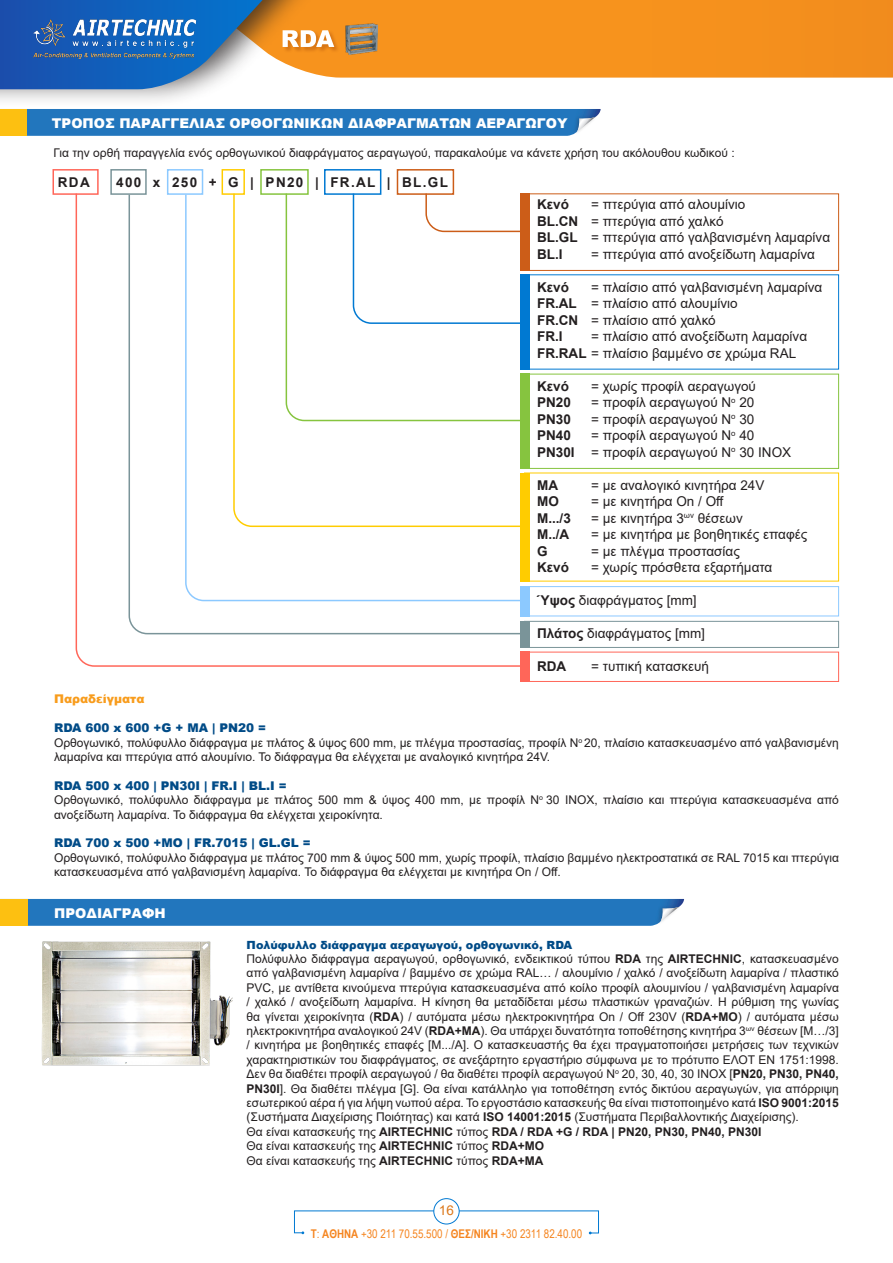
<style>
.page{position:relative;width:893px;height:1263px;background:#fff}
.page>*{position:absolute;margin:0;border:0;box-sizing:border-box;transform-origin:0 0}
.t1{font:13.5px "Arial";color:#231f20}
.t2{font:900 13.5px "Arial";color:#fff}
.t3{font:700 13.5px "Arial";color:#231f20}
.t4{font:700 13.5px "Arial";letter-spacing:.1em;color:#231f20}
.t5{font:13.5px "Arial";color:#dc781a}
.SOMA{font:12px/14.4px "Arial";color:#231f20}
.ParadeigmaEkfonisi{font:900 12px "Arial";color:#004b87}
.SOMA-2{font:700 12px "Arial";color:#231f20}
.t6{font:12px "Arial Narrow";color:#f58520}
.ParadeigmaTitlos{font:900 12px "Arial";color:#f89c1c}
.ParadeigmaEkfonisi-2{font:900 11.25px "Arial";color:#004b87}
.s1{font-weight:700}
.s2{font-weight:400}
</style>
<div class="page">
<div style="left:434px;top:1198px;width:25px;height:26px;border:1px solid #0079d2;border-radius:50%"></div>
<svg style="left:294px;top:1210px;width:305px;height:24px"></svg>
<div style="left:372px;top:0;width:521px;height:78px;background:#f7931d"></div>
<div style="left:0;top:0;width:372px;height:108px;background:#231f20;opacity:.75"></div>
<svg style="left:0;top:0;width:263px;height:89px;background:#4077b8"></svg>
<img style="left:30px;top:16px;width:169px;height:46px">
<img style="left:346px;top:24px;width:31px;height:30px">
<div style="left:283px;top:30px;width:57px;height:23px;background:#872b01;opacity:.29"></div>
<svg style="left:283px;top:30px;width:51px;height:17px"></svg>
<svg style="left:27px;top:109px;width:574px;height:27px;background:#297abe"></svg>
<div style="left:0;top:109px;width:27px;height:27px;background:#fdc011"></div>
<div style="left:52px;top:169px;width:47px;height:26px;border:2px solid #ff6659"></div>
<svg style="left:75px;top:192px;width:451px;height:475px"></svg>
<div style="left:110px;top:169px;width:37px;height:26px;border:2px solid #7a9499"></div>
<div style="left:167px;top:169px;width:36px;height:26px;border:2px solid #8cc9ff"></div>
<div style="left:222px;top:169px;width:23px;height:26px;border:2px solid #fc0"></div>
<div style="left:260px;top:169px;width:49px;height:26px;border:2px solid #86c43f"></div>
<div style="left:520px;top:374px;width:9px;height:95px;background:#86c43f"></div>
<div style="left:520px;top:473px;width:9px;height:108px;background:#fc0"></div>
<div style="left:520px;top:586px;width:9px;height:30px;background:#8cc9ff"></div>
<div style="left:520px;top:621px;width:9px;height:27px;background:#7a9499"></div>
<div style="left:520px;top:652px;width:9px;height:30px;background:#ff6659"></div>
<div style="left:524px;top:374px;width:315px;height:95px;border:1px solid #86c43f"></div>
<div style="left:524px;top:473px;width:315px;height:108px;border:1px solid #fc0"></div>
<div style="left:524px;top:586px;width:315px;height:30px;border:1px solid #8cc9ff"></div>
<div style="left:524px;top:621px;width:315px;height:27px;border:1px solid #7a9499"></div>
<div style="left:524px;top:652px;width:315px;height:30px;border:1px solid #ff6659"></div>
<div style="left:324px;top:169px;width:57px;height:26px;border:2px solid #0079d2"></div>
<div style="left:520px;top:274px;width:9px;height:95px;background:#0079d2"></div>
<div style="left:397px;top:169px;width:57px;height:26px;border:2px solid #cc5d18"></div>
<div style="left:524px;top:193px;width:315px;height:78px;border:1px solid #cc5d18"></div>
<div style="left:520px;top:193px;width:9px;height:78px;background:#cc5d18"></div>
<svg style="left:352px;top:192px;width:174px;height:133px"></svg>
<div style="left:28px;top:899px;width:656px;height:27px;background:#2276bd"></div>
<div style="left:0;top:899px;width:28px;height:27px;background:#fdc011"></div>
<img style="left:41px;top:941px;width:192px;height:125px">
<p class="t2" style="left:52px;top:113px;width:517px">ΤΡΟΠΟΣ ΠΑΡΑΓΓΕΛΙΑΣ ΟΡΘΟΓΩΝΙΚΩΝ ΔΙΑΦΡΑΓΜΑΤΩΝ ΑΕΡΑΓΩΓΟΥ</p>
<p class="SOMA" style="left:53px;top:145px;width:683px">Για την ορθή παραγγελία ενός ορθογωνικού διαφράγματος αεραγωγού, παρακαλούμε να κάνετε χρήση του ακόλουθου κωδικού :</p>
<p class="t3" style="left:58px;top:172px;width:33px">RDA</p>
<p class="t4" style="left:116px;top:172px;width:333px">400 x 250 + G | PN20 | FR.AL | BL.GL</p>
<p class="t3" style="left:537px;top:195px;width:33px">Κενό</p>
<p class="t1" style="left:591px;top:195px;width:156px">= πτερύγια από αλουμίνιο</p>
<p class="t1" style="left:537px;top:212px;width:188px"><span class="s1">BL.CN</span> = πτερύγια από χαλκό</p>
<p class="t1" style="left:537px;top:228px;width:294px"><span class="s1">BL.GL</span> = πτερύγια από γαλβανισμένη λαμαρίνα</p>
<p class="t3" style="left:537px;top:244px;width:27px">BL.I</p>
<p class="t1" style="left:591px;top:245px;width:225px">= πτερύγια από ανοξείδωτη λαμαρίνα</p>
<p class="t3" style="left:537px;top:277px;width:33px">Κενό</p>
<p class="t1" style="left:591px;top:278px;width:233px">= πλαίσιο από γαλβανισμένη λαμαρίνα</p>
<p class="t1" style="left:537px;top:294px;width:202px"><span class="s1">FR.AL</span> = πλαίσιο από αλουμίνιο</p>
<p class="t1" style="left:537px;top:311px;width:180px"><span class="s1">FR.CN</span> = πλαίσιο από χαλκό</p>
<p class="t3" style="left:537px;top:327px;width:27px">FR.I</p>
<p class="t1" style="left:591px;top:327px;width:218px">= πλαίσιο από ανοξείδωτη λαμαρίνα</p>
<p class="t1" style="left:537px;top:344px;width:261px"><span class="s1">FR.RAL</span> = πλαίσιο βαμμένο σε χρώμα RAL</p>
<p class="t3" style="left:537px;top:376px;width:33px">Κενό</p>
<p class="t1" style="left:591px;top:377px;width:166px">= χωρίς προφίλ αεραγωγού</p>
<p class="t3" style="left:537px;top:393px;width:35px">PN20</p>
<p class="t1" style="left:591px;top:393px;width:165px">= προφίλ αεραγωγού Ν<sup>ο</sup> 20</p>
<p class="t3" style="left:537px;top:409px;width:35px">PΝ30</p>
<p class="t1" style="left:591px;top:410px;width:165px">= προφίλ αεραγωγού Ν<sup>ο</sup> 30</p>
<p class="t3" style="left:537px;top:426px;width:35px">PΝ40</p>
<p class="t1" style="left:591px;top:426px;width:165px">= προφίλ αεραγωγού Ν<sup>ο</sup> 40</p>
<p class="t1" style="left:537px;top:443px;width:256px"><span class="s1">PN30I</span> = προφίλ αεραγωγού Ν<sup>ο</sup> 30 ΙΝΟΧ</p>
<p class="t3" style="left:537px;top:475px;width:22px">ΜA</p>
<p class="t1" style="left:591px;top:476px;width:175px">= με αναλογικό κινητήρα 24V</p>
<p class="t3" style="left:537px;top:492px;width:23px">MO</p>
<p class="t1" style="left:591px;top:492px;width:134px">= με κινητήρα Οn / Οff</p>
<p class="t3" style="left:537px;top:508px;width:35px">M.../3</p>
<p class="t1" style="left:591px;top:509px;width:153px">= με κινητήρα 3<sup>ων</sup> θέσεων</p>
<p class="t3" style="left:537px;top:525px;width:34px">M../A</p>
<p class="t1" style="left:591px;top:525px;width:218px">= με κινητήρα με βοηθητικές επαφές</p>
<p class="t3" style="left:537px;top:541px;width:12px">G</p>
<p class="t1" style="left:591px;top:542px;width:150px">= με πλέγμα προστασίας</p>
<p class="t3" style="left:537px;top:558px;width:33px">Κενό</p>
<p class="t1" style="left:591px;top:558px;width:183px">= χωρίς πρόσθετα εξαρτήματα</p>
<p class="t1" style="left:537px;top:591px;width:161px"><span class="s1">Ύψος</span> διαφράγματος [mm]</p>
<p class="t1" style="left:537px;top:624px;width:169px"><span class="s1">Πλάτος</span> διαφράγματος [mm]</p>
<p class="t3" style="left:537px;top:657px;width:31px">RDA</p>
<p class="t1" style="left:591px;top:657px;width:119px">= τυπική κατασκευή</p>
<p class="ParadeigmaTitlos" style="left:54px;top:690px;width:92px">Παραδείγματα</p>
<p class="ParadeigmaEkfonisi" style="left:54px;top:719px;width:213px">RDA 600 x 600 +G + MA | PN20 =</p>
<p class="SOMA" style="left:54px;top:735px;width:786px">Ορθογωνικό, πολύφυλλo διάφραγμα με πλάτος &amp; ύψος 600 mm, με πλέγμα προστασίας, προφίλ Ν<sup>ο</sup> 20, πλαίσιο κατασκευασμένο από γαλβανισμένη λαμαρίνα και πτερύγια από αλουμίνιο. Το διάφραγμα θα ελέγχεται με αναλογικό κινητήρα 24V.</p>
<p class="ParadeigmaEkfonisi" style="left:54px;top:777px;width:234px">RDA 500 x 400 | PN30Ι | FR.I | BL.I =</p>
<p class="SOMA" style="left:54px;top:793px;width:786px">Ορθογωνικό, πολύφυλλο διάφραγμα με πλάτος 500 mm &amp; ύψος 400 mm, με προφίλ Ν<sup>ο</sup> 30 ΙΝΟΧ, πλαίσιο και πτερύγια κατασκευασμένα από ανοξείδωτη λαμαρίνα. Το διάφραγμα θα ελέγχεται χειροκίνητα.</p>
<p class="ParadeigmaEkfonisi" style="left:54px;top:834px;width:258px">RDA 700 x 500 +MO | FR.7015 | GL.GL =</p>
<p class="SOMA" style="left:54px;top:850px;width:786px">Ορθογωνικό, πολύφυλλo διάφραγμα με πλάτος 700 mm &amp; ύψος 500 mm, χωρίς προφίλ, πλαίσιο βαμμένο ηλεκτροστατικά σε RAL 7015 και πτερύγια κατασκευασμένα από γαλβανισμένη λαμαρίνα. Το διάφραγμα θα ελέγχεται με κινητήρα On / Off.</p>
<p class="t2" style="left:54px;top:903px;width:113px">ΠΡΟΔΙΑΓΡΑΦΗ</p>
<p class="ParadeigmaEkfonisi-2" style="left:247px;top:936px;width:327px">Πολύφυλλο διάφραγμα αεραγωγού, ορθογωνικό, RDA</p>
<p class="SOMA" style="left:247px;top:951px;width:594px;text-align:justify">Πολύφυλλο διάφραγμα αεραγωγού, ορθογωνικό, ενδεικτικού τύπου <span class="s1">RDA</span> της <span class="s1">AIRTECHNIC</span>, κατασκευασμένο από γαλβανισμένη λαμαρίνα / βαμμένο σε χρώμα RAL… / αλουμίνιο / χαλκό / ανοξείδωτη λαμαρίνα / πλαστικό PVC, με αντίθετα κινούμενα πτερύγια κατασκευασμένα από κοίλο προφίλ αλουμινίου / γαλβανισμένη λαμαρίνα / χαλκό / ανοξείδωτη λαμαρίνα. H κίνηση θα μεταδίδεται μέσω πλαστικών γραναζιών. Η ρύθμιση της γωνίας θα γίνεται χειροκίνητα (<span class="s1">RDA</span>) / αυτόματα μέσω ηλεκτροκινητήρα On / Off 230V (<span class="s1">RDA+ΜΟ</span>) / αυτόματα μέσω ηλεκτροκινητήρα αναλογικού 24V (<span class="s1">RDA+MΑ</span>). Θα υπάρχει δυνατότητα τοποθέτησης κινητήρα 3<sup>ων</sup> θέσεων [M…/3] / κινητήρα με βοηθητικές επαφές [Μ.../Α]. Ο κατασκευαστής θα έχει πραγματοποιήσει μετρήσεις των τεχνικών χαρακτηριστικών του διαφράγματος, σε ανεξάρτητο εργαστήριο σύμφωνα με το πρότυπο ΕΛΟΤ EN 1751:1998.<br>Δεν θα διαθέτει προφίλ αεραγωγού / θα διαθέτει προφίλ αεραγωγού Ν<sup>ο</sup> 20, 30, 40, 30 INOX [<span class="s1">PN20, PN30, PN40, PN30I</span>]. Θα διαθέτει πλέγμα [G]. Θα είναι κατάλληλο για τοποθέτηση εντός δικτύου αεραγωγών, για απόρριψη εσωτερικού αέρα ή για λήψη νωπού αέρα. Το εργοστάσιο κατασκευής θα είναι πιστοποιημένο κατά <span class="s1">ISO 9001:2015 </span>(Συστήματα Διαχείρισης Ποιότητας) και κατά <span class="s1">ISO 14001:2015</span> (Συστήματα Περιβαλλοντικής Διαχείρισης).</p>
<p class="SOMA-2" style="left:247px;top:1123px;width:516px"><span class="s2">Θα είναι κατασκευής της</span> AIRTECHNIC <span class="s2">τύπος</span> RDA / RDA +G / RDA | PN20, PN30, PN40, PN30I</p>
<p class="SOMA" style="left:247px;top:1139px;width:299px">Θα είναι κατασκευής της <span class="s1">AIRTECHNIC</span> τύπος <span class="s1">RDA+ΜΟ</span></p>
<p class="SOMA" style="left:247px;top:1153px;width:298px">Θα είναι κατασκευής της <span class="s1">AIRTECHNIC</span> τύπος <span class="s1">RDA+ΜΑ</span></p>
<p class="t5" style="left:439px;top:1201px;width:17px">16</p>
<p class="t6" style="left:311px;top:1224px;width:273px"><span class="s1">T</span>: <span class="s1">ΑΘΗΝΑ</span> +30 211 70.55.500 / <span class="s1">ΘΕΣ/ΝΙΚΗ</span> +30 2311 82.40.00</p>
</div>
